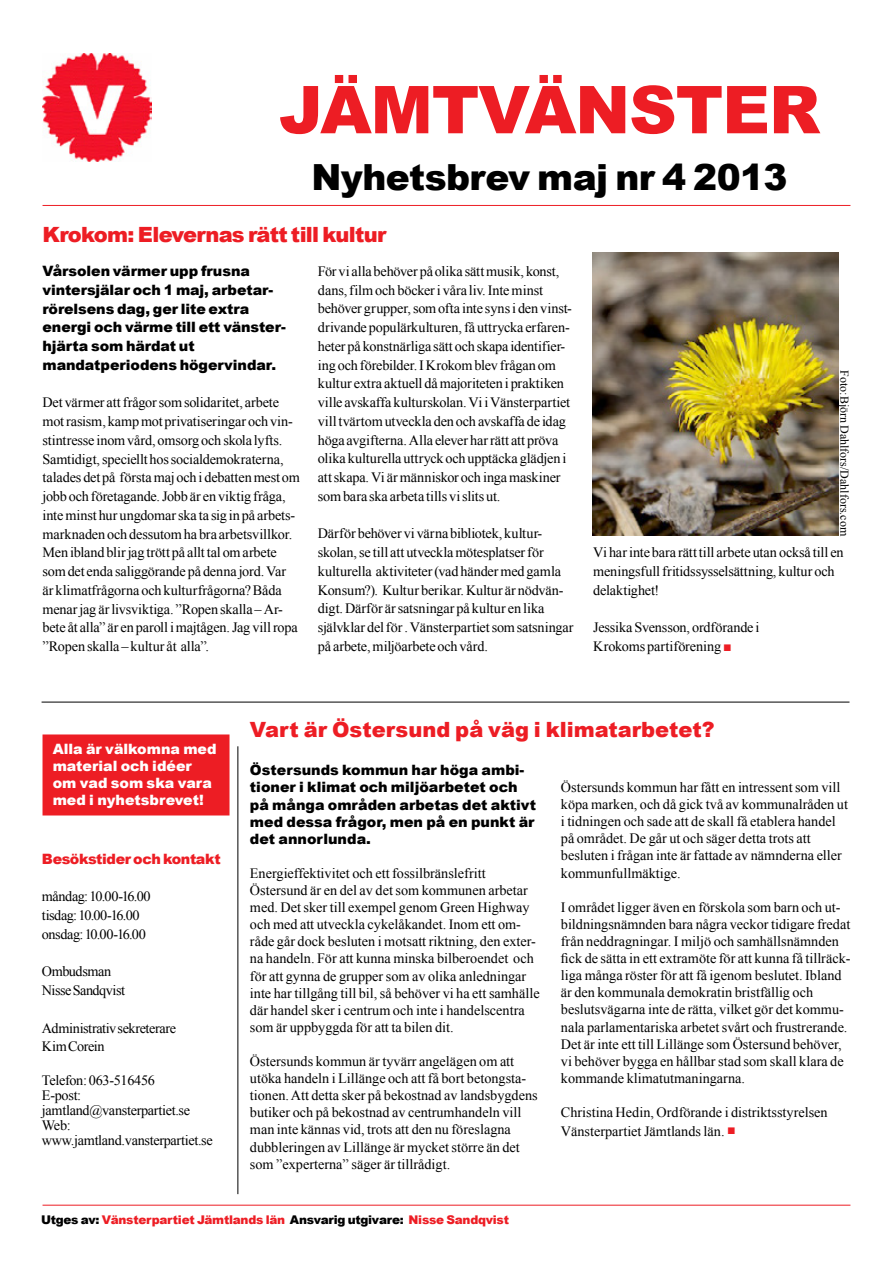
<style>
.page{position:relative;width:893px;height:1263px;background:#fff}
.page>*{position:absolute;margin:0;border:0;box-sizing:border-box;transform-origin:0 0}
.t1{font:900 66px "Arial";letter-spacing:-.015em;color:#ed1d24}
.t2{font:900 36px "Arial";letter-spacing:-.015em;color:#000}
.t3{font:900 21px "Arial";letter-spacing:-.015em;color:#ed1d24}
.t4{font:900 21px "Arial";letter-spacing:-.035em;color:#ed1d24}
.t5{font:14.25px/18.8px "Times New Roman";color:#000}
.t6{font:900 14.25px/18.8px "Arial";color:#000}
.t7{font:14.25px/15px "Times New Roman";letter-spacing:-.02em;color:#000}
.t8{font:14.25px/18.8px "Times New Roman";letter-spacing:-.035em;color:#000}
.t9{font:900 14.25px/17.1px "Arial";color:#fff}
.t10{font:14.25px/18.8px "Times New Roman";letter-spacing:-.03em;color:#000}
.t11{font:900 14.25px "Arial";letter-spacing:-.03em;color:#ed1d24}
.t12{font:900 12px "Arial";letter-spacing:-.02em;color:#ed1d24}
.t13{font:12px "Times New Roman";color:#000}
.s1{font-family:"Arial";color:#ed1d24}
.s2{color:#000}
</style>
<div class="page">
<hr style="left:43px;top:1205px;width:807px;height:1px;background:#ed1d24">
<img style="left:43px;top:53px;width:108px;height:108px">
<hr style="left:43px;top:205px;width:807px;height:1px;background:#ed1d24">
<hr style="left:42px;top:702px;width:807px;height:1px;background:#000">
<hr style="left:237px;top:746px;width:1px;height:448px;background:#000">
<img style="left:593px;top:252px;width:245px;height:284px">
<div style="left:43px;top:734px;width:187px;height:81px;background:#ed1d24;border:2px solid #ed1d24"></div>
<h1 class="t1" style="left:279px;top:62px;width:543px">JÄMTVÄNSTER</h1>
<h2 class="t2" style="left:312px;top:151px;width:477px">Nyhetsbrev maj nr 4 2013</h2>
<h3 class="t4" style="left:43px;top:219px;width:345px">Krokom: Elevernas rätt till kultur</h3>
<p class="t6" style="left:43px;top:261px;width:245px">Vårsolen värmer upp frusna vintersjälar och 1 maj, arbetar&shy;rörelsens dag, ger lite extra energi och värme till ett vänster&shy;hjärta som härdat ut mandatperiodens högervindar.</p>
<p class="t5" style="left:43px;top:393px;width:259px">Det värmer att frågor som solidaritet, arbete mot rasism, kamp mot privatiseringar och vin&shy;stintresse inom vård, omsorg och skola lyfts.<br>Samtidigt, speciellt hos socialdemokraterna, talades det på första maj och i debatten mest om jobb och företagande. Jobb är en viktig fråga, inte minst hur ungdomar ska ta sig in på arbets&shy;marknaden och dessutom ha bra arbetsvillkor.<br>Men ibland blir jag trött på allt tal om arbete som det enda saliggörande på denna jord. Var är klimatfrågorna och kulturfrågorna? Båda menar jag är livsviktiga. ”Ropen skalla – Ar&shy;bete åt alla” är en paroll i majtågen. Jag vill ropa ”Ropen skalla – kultur åt alla”.</p>
<p class="t5" style="left:318px;top:261px;width:256px">För vi alla behöver på olika sätt musik, konst, dans, film och böcker i våra liv. Inte minst behöver grupper, som ofta inte syns i den vinst&shy;drivande populärkulturen, få uttrycka erfaren&shy;heter på konstnärliga sätt och skapa identifier&shy;ing och förebilder. I Krokom blev frågan om kultur extra aktuell då majoriteten i praktiken ville avskaffa kulturskolan. Vi i Vänsterpartiet vill tvärtom utveckla den och avskaffa de idag höga avgifterna. Alla elever har rätt att pröva olika kulturella uttryck och upptäcka glädjen i att skapa. Vi är människor och inga maskiner som bara ska arbeta tills vi slits ut.</p>
<p class="t5" style="left:318px;top:524px;width:257px">Därför behöver vi värna bibliotek, kultur&shy;skolan, se till att utveckla mötesplatser för kulturella aktiviteter (vad händer med gamla Konsum?). Kultur berikar. Kultur är nödvän&shy;digt. Därför är satsningar på kultur en lika självklar del för . Vänsterpartiet som satsningar på arbete, miljöarbete och vård.</p>
<p class="t13" style="left:853px;top:370px;width:167px;rotate:90deg">Foto:Björn Dahlfors/Dahlfors.com</p>
<p class="t5" style="left:593px;top:543px;width:252px">Vi har inte bara rätt till arbete utan också till en meningsfull fritidssysselsättning, kultur och delaktighet!</p>
<p class="t5" style="left:593px;top:618px;width:168px">Jessika Svensson, ordförande i<br>Krokoms partiförening <span class="s1">■</span></p>
<p class="t9" style="left:53px;top:740px;width:165px">Alla är välkomna med material och idéer om vad som ska vara med i nyhetsbrevet!</p>
<p class="t11" style="left:42px;top:848px;width:180px">Besökstider och kontakt</p>
<p class="t8" style="left:42px;top:887px;width:110px">måndag: 10.00-16.00 tisdag: 10.00-16.00 onsdag: 10.00-16.00</p>
<p class="t8" style="left:42px;top:962px;width:85px">Ombudsman<br>Nisse Sandqvist</p>
<p class="t10" style="left:42px;top:1018px;width:136px">Administrativ sekreterare<br>Kim Corein</p>
<p class="t7" style="left:42px;top:1073px;width:172px">Telefon: 063-516456<br>E-post: jamtland@vansterpartiet.se<br>Web: www.jamtland.vansterpartiet.se</p>
<h3 class="t3" style="left:250px;top:714px;width:466px">Vart är Östersund på väg i klimatarbetet?</h3>
<p class="t6" style="left:250px;top:761px;width:288px;line-height:17.1px">Östersunds kommun har höga ambi&shy;tioner i klimat och miljöarbetet och på många områden arbetas det aktivt med dessa frågor, men på en punkt är det annorlunda.</p>
<p class="t5" style="left:250px;top:864px;width:291px;line-height:17.1px">Energieffektivitet och ett fossilbränslefritt Östersund är en del av det som kommunen arbetar med. Det sker till exempel genom Green Highway och med att utveckla cykelåkandet. Inom ett om&shy;råde går dock besluten i motsatt riktning, den exter&shy;na handeln. För att kunna minska bilberoendet och för att gynna de grupper som av olika anledningar inte har tillgång till bil, så behöver vi ha ett samhälle där handel sker i centrum och inte i handelscentra som är uppbyggda för att ta bilen dit.</p>
<p class="t5" style="left:250px;top:1052px;width:289px;line-height:17.1px">Östersunds kommun är tyvärr angelägen om att utöka handeln i Lillänge och att få bort betongsta&shy;tionen. Att detta sker på bekostnad av landsbygdens butiker och på bekostnad av centrumhandeln vill man inte kännas vid, trots att den nu föreslagna dubbleringen av Lillänge är mycket större än det som ”experterna” säger är tillrådigt.</p>
<p class="t5" style="left:561px;top:778px;width:289px;line-height:17.1px">Östersunds kommun har fått en intressent som vill köpa marken, och då gick två av kommunalråden ut i tidningen och sade att de skall få etablera handel på området. De går ut och säger detta trots att besluten i frågan inte är fattade av nämnderna eller kommunfullmäktige.</p>
<p class="t5" style="left:561px;top:898px;width:291px;line-height:17.1px">I området ligger även en förskola som barn och ut&shy;bildningsnämnden bara några veckor tidigare fredat från neddragningar. I miljö och samhällsnämnden fick de sätta in ett extramöte för att kunna få tillräck&shy;liga många röster för att få igenom beslutet. Ibland är den kommunala demokratin bristfällig och beslutsvägarna inte de rätta, vilket gör det kommu&shy;nala parlamentariska arbetet svårt och frustrerande.<br>Det är inte ett till Lillänge som Östersund behöver, vi behöver bygga en hållbar stad som skall klara de kommande klimatutmaningarna.</p>
<p class="t5" style="left:561px;top:1103px;width:268px">Christina Hedin, Ordförande i distriktsstyrelsen<br>Vänsterpartiet Jämtlands län. <span class="s1">■</span></p>
<p class="t12" style="left:41px;top:1211px;width:469px"><span class="s2">Utges av:</span> Vänsterpartiet Jämtlands län <span class="s2">Ansvarig utgivare:</span> Nisse Sandqvist</p>
</div>
